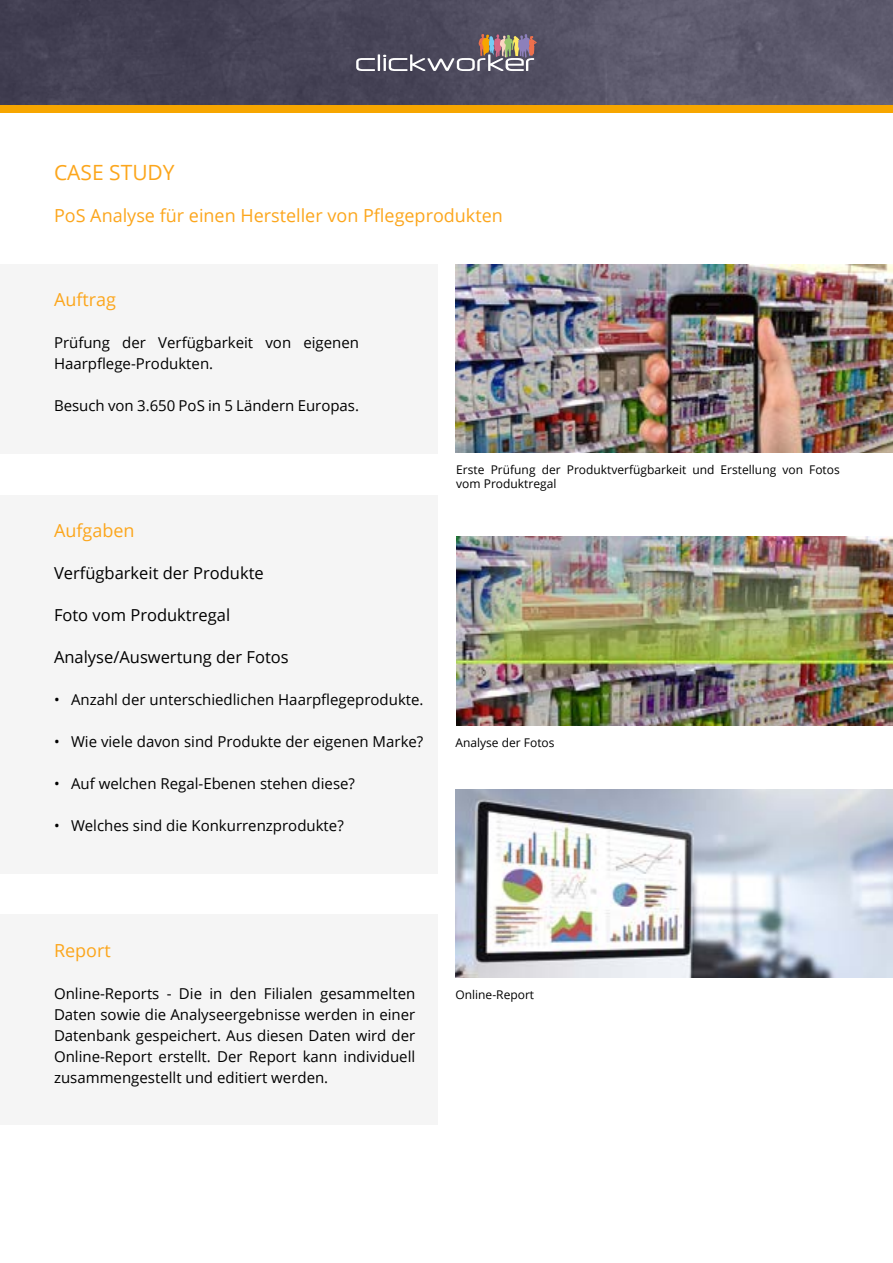
<style>
.page{position:relative;width:893px;height:1263px;background:#fff}
.page>*{position:absolute;margin:0;border:0;box-sizing:border-box;transform-origin:0 0}
.t1{font:21px "Open Sans";color:#fca61c}
.t2{font:18px "Open Sans";color:#fca61c}
.t3{font:16.5px "Open Sans";color:#000}
.t4{font:15px/21px "Open Sans";color:#000}
.t5{font:12px/14.4px "Open Sans";color:#000}
</style>
<div class="page">
<img style="left:0;top:0;width:893px;height:105px">
<div style="left:0;top:495px;width:437px;height:378px;background:#f5f5f5"></div>
<div style="left:0;top:264px;width:437px;height:189px;background:#f5f5f5"></div>
<div style="left:0;top:915px;width:437px;height:210px;background:#f5f5f5"></div>
<svg style="left:356px;top:34px;width:181px;height:37px;background:#716a74"></svg>
<div style="left:0;top:105px;width:893px;height:7px;background:#f7a600"></div>
<img style="left:455px;top:789px;width:438px;height:189px">
<img style="left:456px;top:537px;width:437px;height:189px">
<img style="left:455px;top:264px;width:438px;height:189px">
<h1 class="t1" style="left:54px;top:158px;width:122px">CASE STUDY</h1>
<p class="t2" style="left:54px;top:203px;width:450px">PoS Analyse für einen Hersteller von Pflegeprodukten</p>
<p class="t2" style="left:54px;top:287px;width:64px">Auftrag</p>
<p class="t4" style="left:54px;top:332px;width:307px">Prüfung der Verfügbarkeit von eigenen<br>Haarpflege-Produkten.</p>
<p class="t4" style="left:54px;top:395px;width:307px">Besuch von 3.650 PoS in 5 Ländern Europas.</p>
<p class="t2" style="left:54px;top:518px;width:82px">Aufgaben</p>
<p class="t3" style="left:54px;top:562px;width:211px">Verfügbarkeit der Produkte</p>
<p class="t3" style="left:54px;top:604px;width:178px">Foto vom Produktregal</p>
<p class="t3" style="left:54px;top:646px;width:236px">Analyse/Auswertung der Fotos</p>
<p class="t4" style="left:54px;top:689px;width:371px">• Anzahl der unterschiedlichen Haarpflegeprodukte.</p>
<p class="t4" style="left:54px;top:731px;width:371px">• Wie viele davon sind Produkte der eigenen Marke?</p>
<p class="t4" style="left:54px;top:773px;width:303px">• Auf welchen Regal-Ebenen stehen diese?</p>
<p class="t4" style="left:54px;top:815px;width:291px">• Welches sind die Konkurrenzprodukte?</p>
<p class="t5" style="left:456px;top:462px;width:385px">Erste Prüfung der Produktverfügbarkeit und Erstellung von Fotos vom Produktregal</p>
<p class="t5" style="left:455px;top:735px;width:101px">Analyse der Fotos</p>
<p class="t2" style="left:54px;top:938px;width:58px">Report</p>
<p class="t4" style="left:54px;top:983px;width:363px;text-align:justify">Online-Reports - Die in den Filialen gesammelten Daten sowie die Analyseergebnisse werden in einer Datenbank gespeichert. Aus diesen Daten wird der Online-Report erstellt. Der Report kann individuell zusammengestellt und editiert werden.</p>
<p class="t5" style="left:455px;top:987px;width:80px">Online-Report</p>
</div>
